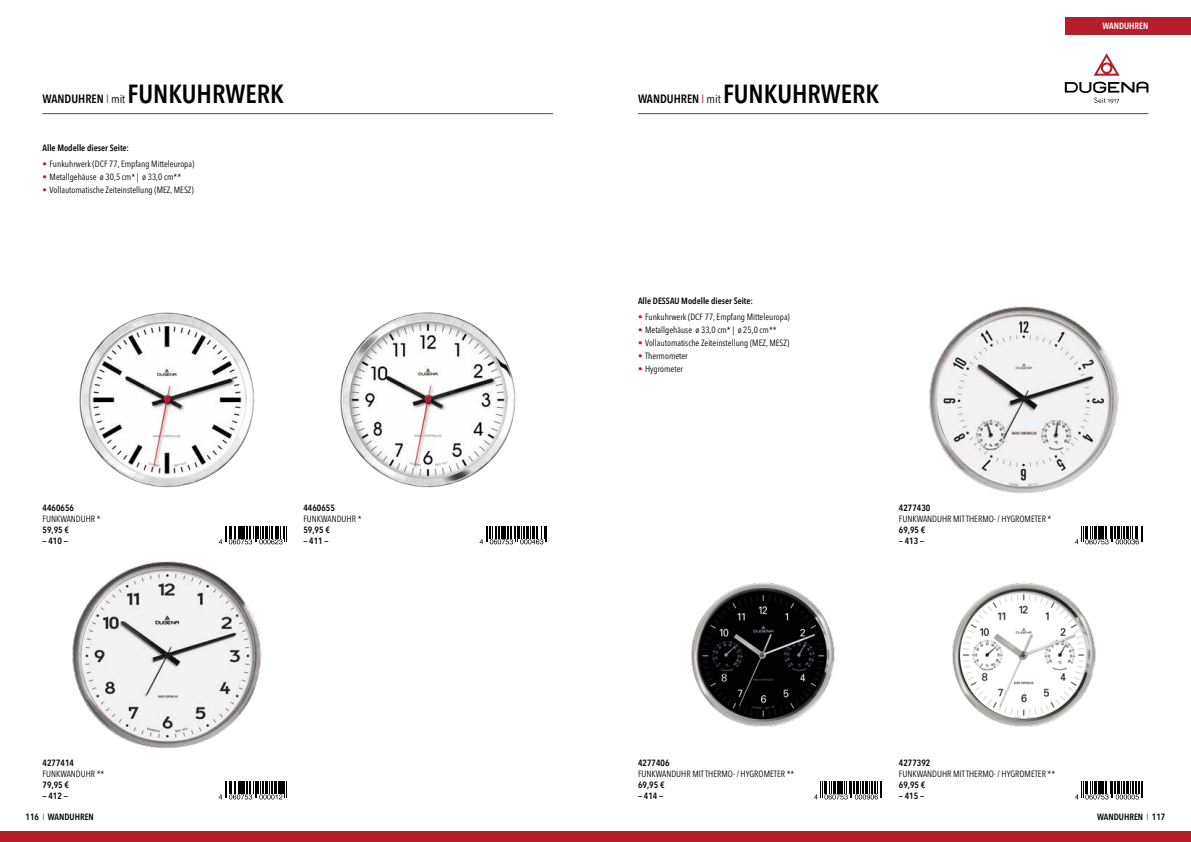
<style>
.page{position:relative;width:1191px;height:842px;background:#fff}
.page>*{position:absolute;margin:0;border:0;box-sizing:border-box;transform-origin:0 0}
.t1{font:600 condensed 26px "Avenir Next LT Pro";color:#000}
.t2{font:condensed 9px "Avenir Next LT Pro";color:#000}
.t3{font:600 condensed 9px "Avenir Next LT Pro";color:#000}
.t4{font:600 condensed 9px "Avenir Next LT Pro";color:#fff}
.s1{font-size:12px}
.s2{font-weight:400;font-size:12px;color:#b61f29}
.s3{font-weight:400;font-size:12px}
.s4{color:#b61f29}
.s5{font-weight:400;color:#b61f29}
</style>
<div class="page">
<div style="left:587px;top:831px;width:604px;height:11px;background:#b61f29"></div>
<div style="left:1064px;top:17px;width:127px;height:17px;background:#b61f29"></div>
<div style="left:0;top:831px;width:604px;height:11px;background:#b61f29"></div>
<hr style="left:43px;top:113px;width:510px;height:1px;background:#b61f29">
<img style="left:79px;top:312px;width:176px;height:176px">
<svg style="left:219px;top:526px;width:68px;height:18px"></svg>
<img style="left:340px;top:312px;width:176px;height:176px">
<svg style="left:479px;top:526px;width:68px;height:18px"></svg>
<img style="left:72px;top:561px;width:190px;height:187px">
<svg style="left:219px;top:781px;width:68px;height:18px"></svg>
<hr style="left:638px;top:113px;width:510px;height:1px;background:#b61f29">
<svg style="left:1093px;top:53px;width:26px;height:23px"></svg>
<svg style="left:1064px;top:82px;width:84px;height:21px"></svg>
<img style="left:929px;top:306px;width:190px;height:187px">
<svg style="left:1075px;top:526px;width:68px;height:18px"></svg>
<img style="left:691px;top:582px;width:144px;height:145px">
<svg style="left:814px;top:781px;width:68px;height:18px"></svg>
<img style="left:952px;top:583px;width:144px;height:144px">
<svg style="left:1075px;top:781px;width:68px;height:18px"></svg>
<p class="t4" style="left:1102px;top:20px;width:47px">WANDUHREN</p>
<h1 class="t1" style="left:43px;top:79px;width:243px"><span class="s1">WANDUHREN</span> <span class="s2">I</span> <span class="s3">mit</span> FUNKUHRWERK</h1>
<h1 class="t1" style="left:638px;top:79px;width:243px"><span class="s1">WANDUHREN</span> <span class="s2">I</span> <span class="s3">mit</span> FUNKUHRWERK</h1>
<p class="t3" style="left:43px;top:143px;width:88px">Alle Modelle dieser Seite:</p>
<p class="t2" style="left:43px;top:159px;width:153px"><span class="s4">•</span> Funkuhrwerk (DCF 77, Empfang Mitteleuropa)</p>
<p class="t2" style="left:43px;top:172px;width:140px"><span class="s4">•</span> Metallgehäuse ø 30,5 cm* | ø 33,0 cm**</p>
<p class="t2" style="left:43px;top:185px;width:153px"><span class="s4">•</span> Vollautomatische Zeiteinstellung (MEZ, MESZ)</p>
<p class="t3" style="left:638px;top:296px;width:117px">Alle DESSAU Modelle dieser Seite:</p>
<p class="t2" style="left:638px;top:312px;width:153px"><span class="s4">•</span> Funkuhrwerk (DCF 77, Empfang Mitteleuropa)</p>
<p class="t2" style="left:638px;top:325px;width:140px"><span class="s4">•</span> Metallgehäuse ø 33,0 cm* | ø 25,0 cm**</p>
<p class="t2" style="left:638px;top:338px;width:153px"><span class="s4">•</span> Vollautomatische Zeiteinstellung (MEZ, MESZ)</p>
<p class="t2" style="left:638px;top:351px;width:51px"><span class="s4">•</span> Thermometer</p>
<p class="t2" style="left:638px;top:364px;width:46px"><span class="s4">•</span> Hygrometer</p>
<p class="t3" style="left:43px;top:503px;width:33px">4460656</p>
<p class="t2" style="left:43px;top:514px;width:60px">FUNKWANDUHR *</p>
<p class="t3" style="left:43px;top:525px;width:28px">59,95 €</p>
<p class="t3" style="left:43px;top:536px;width:27px">— 410 —</p>
<p class="t3" style="left:303px;top:503px;width:33px">4460655</p>
<p class="t2" style="left:303px;top:514px;width:60px">FUNKWANDUHR *</p>
<p class="t3" style="left:303px;top:525px;width:28px">59,95 €</p>
<p class="t3" style="left:303px;top:536px;width:27px">— 411 —</p>
<p class="t3" style="left:899px;top:503px;width:33px">4277430</p>
<p class="t2" style="left:899px;top:514px;width:154px">FUNKWANDUHR MIT THERMO- / HYGROMETER *</p>
<p class="t3" style="left:899px;top:525px;width:28px">69,95 €</p>
<p class="t3" style="left:899px;top:536px;width:27px">— 413 —</p>
<p class="t3" style="left:43px;top:758px;width:33px">4277414</p>
<p class="t2" style="left:43px;top:769px;width:63px">FUNKWANDUHR **</p>
<p class="t3" style="left:43px;top:780px;width:28px">79,95 €</p>
<p class="t3" style="left:43px;top:791px;width:27px">— 412 —</p>
<p class="t3" style="left:638px;top:758px;width:33px">4277406</p>
<p class="t2" style="left:638px;top:769px;width:158px">FUNKWANDUHR MIT THERMO- / HYGROMETER **</p>
<p class="t3" style="left:638px;top:780px;width:28px">69,95 €</p>
<p class="t3" style="left:638px;top:791px;width:27px">— 414 —</p>
<p class="t3" style="left:899px;top:758px;width:33px">4277392</p>
<p class="t2" style="left:899px;top:769px;width:158px">FUNKWANDUHR MIT THERMO- / HYGROMETER **</p>
<p class="t3" style="left:899px;top:780px;width:28px">69,95 €</p>
<p class="t3" style="left:899px;top:791px;width:27px">— 415 —</p>
<p class="t3" style="left:26px;top:812px;width:70px">116 <span class="s5">I</span> WANDUHREN</p>
<p class="t3" style="left:1097px;top:812px;width:70px">WANDUHREN <span class="s5">I</span> 117</p>
</div>
